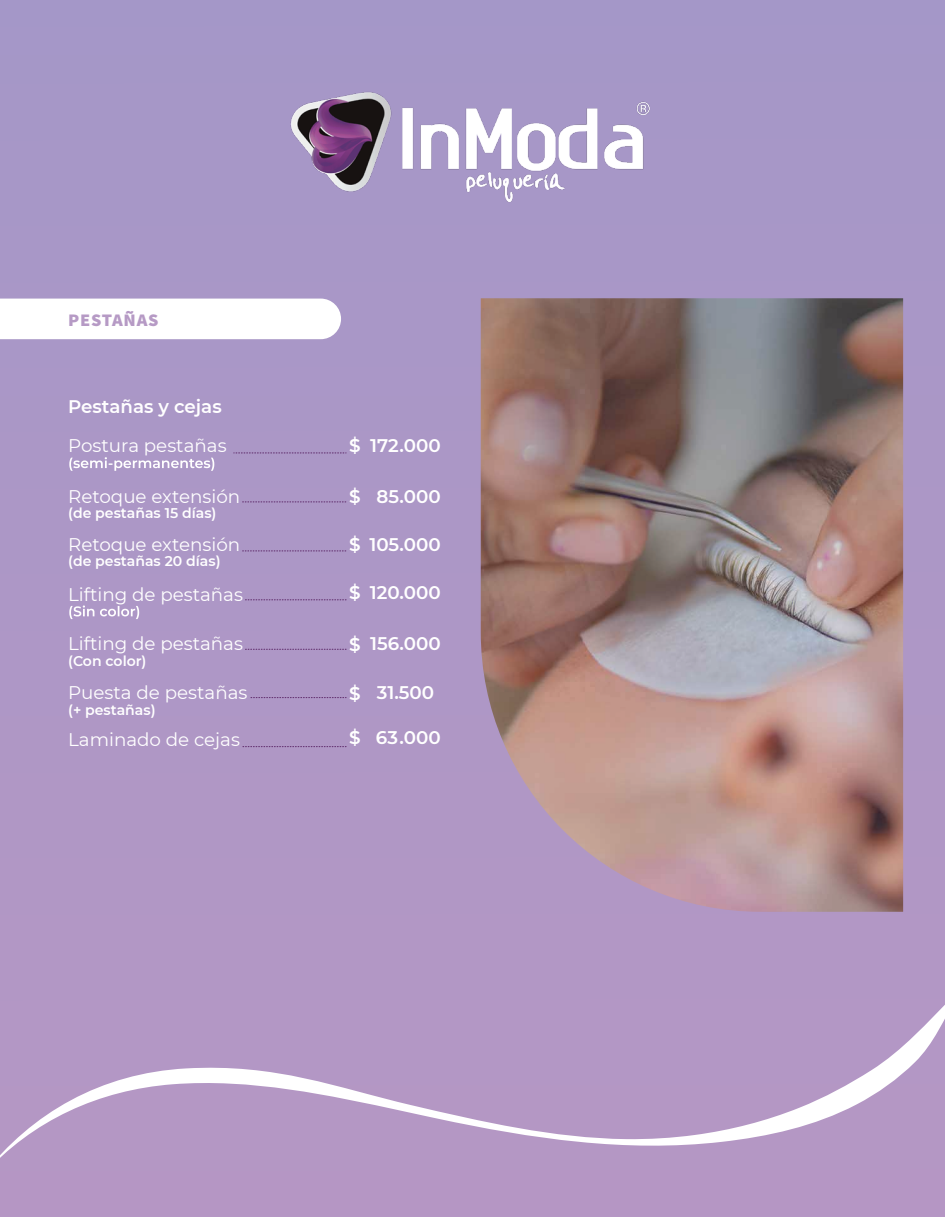
<style>
.page{position:relative;width:945px;height:1217px;background:#ac97c6}
.page>*{position:absolute;margin:0;border:0;box-sizing:border-box;transform-origin:0 0}
.t1{font:18.29px "Montserrat";color:#fff}
.t2{font:600 18.29px "Montserrat";color:#fff}
.t3{font:600 18.2px "Montserrat";color:#fff}
.t4{font:900 17.68px "Source Sans Pro";letter-spacing:.04em;color:#b69ac5;scale:1.04 1}
.t5{font:600 14.09px "Montserrat";color:#fff}
</style>
<div class="page">
<img style="left:481px;top:298px;width:422px;height:614px">
<svg style="left:69px;top:457px;width:145px;height:14px"></svg>
<svg style="left:234px;top:452px;width:113px;height:1px"></svg>
<svg style="left:243px;top:746px;width:103px;height:1px"></svg>
<svg style="left:243px;top:501px;width:103px;height:1px"></svg>
<svg style="left:243px;top:550px;width:103px;height:1px"></svg>
<svg style="left:245px;top:599px;width:101px;height:1px"></svg>
<svg style="left:251px;top:697px;width:95px;height:1px"></svg>
<svg style="left:0;top:299px;width:341px;height:40px"></svg>
<img style="left:271px;top:52px;width:403px;height:167px">
<svg style="left:0;top:987px;width:945px;height:188px;background:#b89dc8"></svg>
<svg style="left:69px;top:605px;width:70px;height:14px"></svg>
<svg style="left:245px;top:649px;width:101px;height:1px"></svg>
<p class="t4" style="left:68px;top:308px;width:88px">PESTAÑAS</p>
<p class="t3" style="left:68px;top:393px;width:155px">Pestañas y cejas</p>
<p class="t1" style="left:68px;top:433px;width:160px">Postura pestañas</p>
<p class="t2" style="left:349px;top:433px;width:93px">$ 172.000</p>
<p class="t1" style="left:68px;top:483px;width:174px">Retoque extensión</p>
<p class="t2" style="left:349px;top:483px;width:13px">$</p>
<p class="t5" style="left:68px;top:503px;width:150px">(de pestañas 15 días)</p>
<p class="t2" style="left:377px;top:483px;width:66px">85.000</p>
<p class="t1" style="left:68px;top:532px;width:174px">Retoque extensión</p>
<p class="t2" style="left:349px;top:531px;width:13px">$</p>
<p class="t5" style="left:68px;top:551px;width:154px">(de pestañas 20 días)</p>
<p class="t2" style="left:369px;top:531px;width:73px">105.000</p>
<p class="t2" style="left:349px;top:580px;width:93px">$ 120.000</p>
<p class="t2" style="left:349px;top:631px;width:93px">$ 156.000</p>
<p class="t1" style="left:68px;top:581px;width:176px">Lifting de pestañas</p>
<p class="t1" style="left:68px;top:631px;width:176px">Lifting de pestañas</p>
<p class="t5" style="left:68px;top:651px;width:80px">(Con color)</p>
<p class="t1" style="left:68px;top:680px;width:181px">Puesta de pestañas</p>
<p class="t2" style="left:349px;top:681px;width:13px">$</p>
<p class="t5" style="left:68px;top:700px;width:89px">(+ pestañas)</p>
<p class="t2" style="left:377px;top:679px;width:59px">31.500</p>
<p class="t1" style="left:68px;top:727px;width:173px">Laminado de cejas</p>
<p class="t2" style="left:349px;top:725px;width:93px">$ 63.000</p>
</div>
